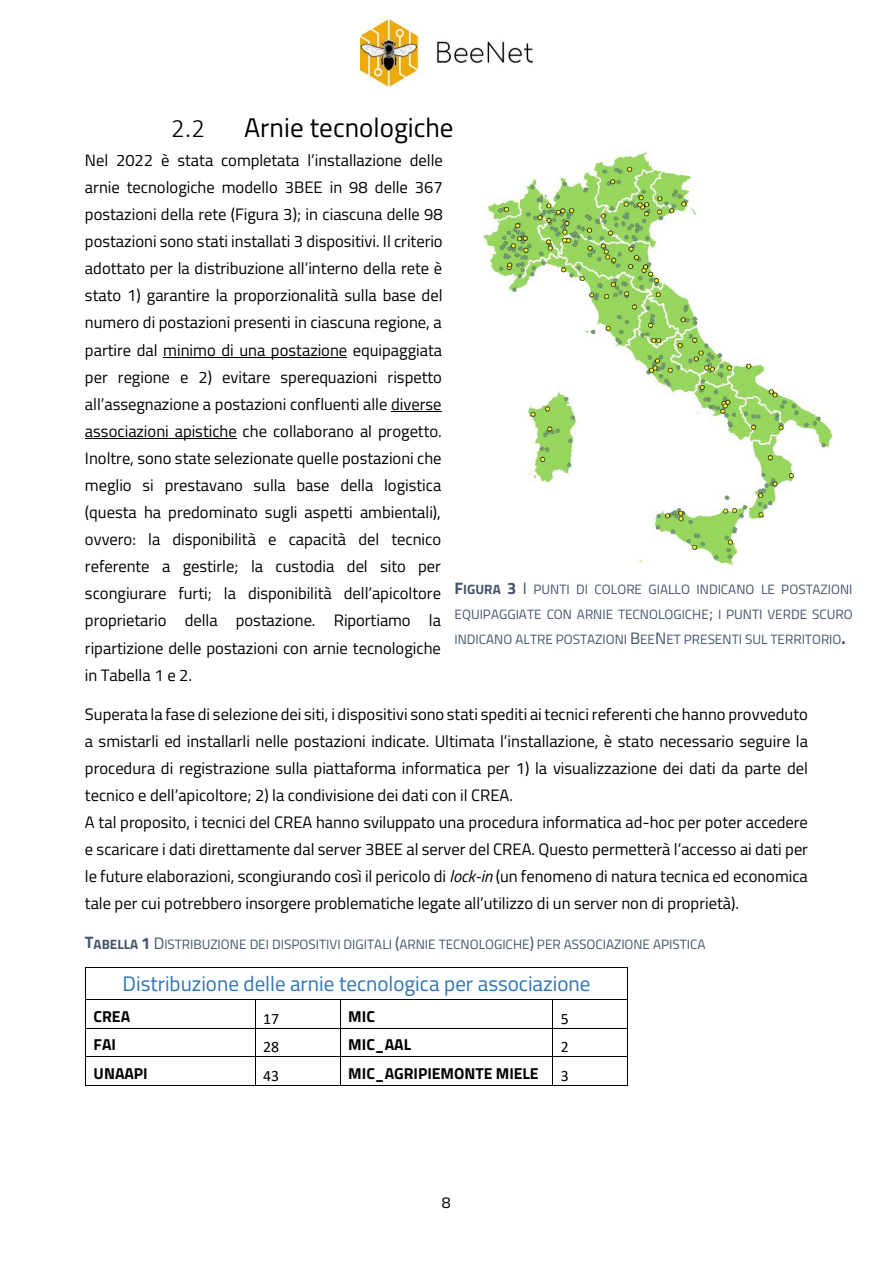
<style>
.page{position:relative;width:893px;height:1263px;background:#fff}
.page>*{position:absolute;margin:0;border:0;box-sizing:border-box;transform-origin:0 0}
.t1{font:27px "Titillium Web";color:#000}
.t2{font:300 27px "Calibri";color:#000}
.t3{font:21px "Titillium Web";color:#2e74b5}
.t4{font:16.5px/27px "Titillium Web";color:#000;text-align:justify}
.t5{font:700 15.9px "Titillium Web";color:#000}
.t6{font:15.9px "Calibri";color:#000}
.t7{font:15.9px "Titillium Web";color:#000}
.t8{font:13.5px/25px "Titillium Web";letter-spacing:-.005em;color:#44546a;text-align:justify}
.s1{font-style:italic}
.s2{font-weight:700;font-size:16.5px}
.s3{font-weight:700}
.s4{font-size:16.5px}
</style>
<div class="page">
<img style="left:361px;top:20px;width:171px;height:66px">
<hr style="left:163px;top:357px;width:184px;height:1px;background:#000">
<hr style="left:391px;top:411px;width:51px;height:1px;background:#000">
<hr style="left:85px;top:438px;width:152px;height:1px;background:#000">
<hr style="left:86px;top:967px;width:541px;height:1px;background:#000">
<hr style="left:85px;top:967px;width:1px;height:33px;background:#000">
<hr style="left:627px;top:967px;width:1px;height:33px;background:#000">
<hr style="left:86px;top:1000px;width:169px;height:1px;background:#000">
<hr style="left:255px;top:1000px;width:85px;height:1px;background:#000">
<hr style="left:341px;top:1000px;width:211px;height:1px;background:#000">
<hr style="left:553px;top:1000px;width:74px;height:1px;background:#000">
<hr style="left:86px;top:1028px;width:169px;height:1px;background:#000">
<hr style="left:255px;top:1028px;width:85px;height:1px;background:#000">
<hr style="left:341px;top:1028px;width:211px;height:1px;background:#000">
<hr style="left:553px;top:1028px;width:74px;height:1px;background:#000">
<hr style="left:86px;top:1056px;width:169px;height:1px;background:#000">
<hr style="left:255px;top:1056px;width:85px;height:1px;background:#000">
<hr style="left:341px;top:1056px;width:211px;height:1px;background:#000">
<hr style="left:553px;top:1056px;width:74px;height:1px;background:#000">
<svg style="left:85px;top:1000px;width:1px;height:86px"></svg>
<hr style="left:86px;top:1085px;width:169px;height:1px;background:#000">
<svg style="left:255px;top:1001px;width:1px;height:84px"></svg>
<hr style="left:255px;top:1085px;width:85px;height:1px;background:#000">
<svg style="left:340px;top:1000px;width:1px;height:86px"></svg>
<hr style="left:341px;top:1085px;width:211px;height:1px;background:#000">
<svg style="left:552px;top:1000px;width:1px;height:86px"></svg>
<hr style="left:553px;top:1085px;width:74px;height:1px;background:#000">
<svg style="left:627px;top:1000px;width:1px;height:86px"></svg>
<img style="left:483px;top:152px;width:350px;height:416px">
<h2 class="t2" style="left:171px;top:111px;width:36px">2.2</h2>
<h2 class="t1" style="left:244px;top:108px;width:211px">Arnie tecnologiche</h2>
<p class="t4" style="left:85px;top:146px;width:359px;text-align:left">Nel 2022 è stata completata l’installazione delle arnie tecnologiche modello 3BEE in 98 delle 367 postazioni della rete (Figura 3); in ciascuna delle 98 postazioni sono stati installati 3 dispositivi. Il criterio adottato per la distribuzione all’interno della rete è stato 1) garantire la proporzionalità sulla base del numero di postazioni presenti in ciascuna regione, a partire dal minimo di una postazione equipaggiata per regione e 2) evitare sperequazioni rispetto all’assegnazione a postazioni confluenti alle diverse associazioni apistiche che collaborano al progetto.<br>Inoltre, sono state selezionate quelle postazioni che meglio si prestavano sulla base della logistica (questa ha predominato sugli aspetti ambientali), ovvero: la disponibilità e capacità del tecnico referente a gestirle; la custodia del sito per scongiurare furti; la disponibilità dell’apicoltore proprietario della postazione. Riportiamo la ripartizione delle postazioni con arnie tecnologiche in Tabella 1 e 2.</p>
<p class="t4" style="left:85px;top:699px;width:725px">Superata la fase di selezione dei siti, i dispositivi sono stati spediti ai tecnici referenti che hanno provveduto a smistarli ed installarli nelle postazioni indicate. Ultimata l’installazione, è stato necessario seguire la procedura di registrazione sulla piattaforma informatica per 1) la visualizzazione dei dati da parte del tecnico e dell’apicoltore; 2) la condivisione dei dati con il CREA.</p>
<p class="t4" style="left:85px;top:808px;width:725px">A tal proposito, i tecnici del CREA hanno sviluppato una procedura informatica ad-hoc per poter accedere e scaricare i dati direttamente dal server 3BEE al server del CREA. Questo permetterà l’accesso ai dati per le future elaborazioni, scongiurando così il pericolo di <span class="s1">lock-in</span> (un fenomeno di natura tecnica ed economica tale per cui potrebbero insorgere problematiche legate all’utilizzo di un server non di proprietà).</p>
<p class="t8" style="left:85px;top:931px;width:622px"><span class="s2">T</span><span class="s3">ABELLA</span> <span class="s2">1</span> <span class="s4">D</span>ISTRIBUZIONE DEI DISPOSITIVI DIGITALI <span class="s4">(</span>ARNIE TECNOLOGICHE<span class="s4">)</span> PER ASSOCIAZIONE APISTICA</p>
<p class="t3" style="left:122px;top:969px;width:469px">Distribuzione delle arnie tecnologica per associazione</p>
<p class="t5" style="left:94px;top:1004px;width:38px">CREA</p>
<p class="t6" style="left:263px;top:1008px;width:18px">17</p>
<p class="t5" style="left:348px;top:1004px;width:28px">MIC</p>
<p class="t6" style="left:561px;top:1008px;width:10px">5</p>
<p class="t5" style="left:94px;top:1033px;width:24px">FAI</p>
<p class="t6" style="left:263px;top:1036px;width:18px">28</p>
<p class="t5" style="left:348px;top:1033px;width:64px">MIC_AAL</p>
<p class="t6" style="left:561px;top:1036px;width:10px">2</p>
<p class="t5" style="left:94px;top:1061px;width:56px">UNAAPI</p>
<p class="t6" style="left:263px;top:1065px;width:18px">43</p>
<p class="t5" style="left:348px;top:1061px;width:192px">MIC_AGRIPIEMONTE MIELE</p>
<p class="t6" style="left:561px;top:1065px;width:10px">3</p>
<p class="t8" style="left:454px;top:576px;width:400px"><span class="s2">F</span><span class="s3">IGURA</span> <span class="s2">3</span> <span class="s4">I</span> PUNTI DI COLORE GIALLO INDICANO LE POSTAZIONI EQUIPAGGIATE CON ARNIE TECNOLOGICHE<span class="s4">;</span> I PUNTI VERDE SCURO INDICANO ALTRE POSTAZIONI <span class="s4">B</span>EE<span class="s4">N</span>ET PRESENTI SUL TERRITORIO<span class="s2">.</span></p>
<p class="t7" style="left:442px;top:1191px;width:10px">8</p>
</div>
